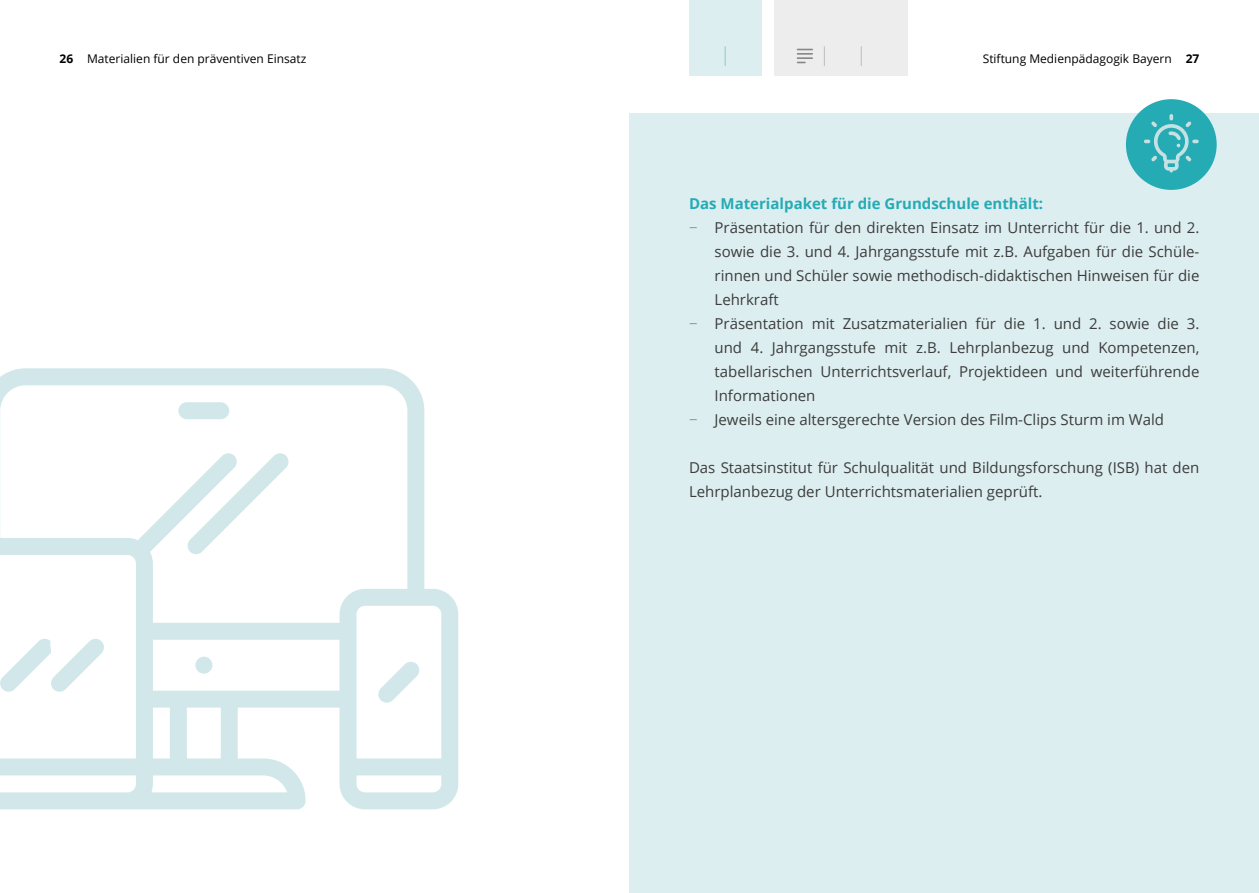
<style>
.page{position:relative;width:1259px;height:893px;background:#fff}
.page>*{position:absolute;margin:0;border:0;box-sizing:border-box;transform-origin:0 0}
.t1{font:15px/24px "Open Sans";color:#3c3c3b}
.t2{font:700 15px "Open Sans";color:#25abb4}
.t3{font:12px "Open Sans";color:#000}
.s1{font-weight:700}
.s2{color:#4fb3bb}
</style>
<div class="page">
<div style="left:689px;top:0;width:72px;height:76px;background:#ddeef1"></div>
<div style="left:774px;top:0;width:134px;height:76px;background:#ededed"></div>
<svg style="left:797px;top:49px;width:16px;height:14px"></svg>
<svg style="left:724px;top:47px;width:2px;height:19px"></svg>
<svg style="left:824px;top:47px;width:1px;height:19px"></svg>
<svg style="left:860px;top:47px;width:2px;height:19px"></svg>
<div style="left:629px;top:113px;width:630px;height:780px;background:#ddeef1"></div>
<div style="left:1126px;top:99px;width:90px;height:91px;background:#25abb4;border-radius:50%"></div>
<svg style="left:1144px;top:114px;width:54px;height:58px"></svg>
<svg style="left:0;top:368px;width:458px;height:441px"></svg>
<svg style="left:0;top:638px;width:105px;height:55px"></svg>
<svg style="left:187px;top:452px;width:102px;height:103px"></svg>
<svg style="left:377px;top:661px;width:43px;height:43px"></svg>
<div style="left:195px;top:657px;width:17px;height:17px;background:#d1e7ea;border-radius:50%"></div>
<div style="left:178px;top:402px;width:51px;height:17px;background:#d1e7ea;border-radius:8px"></div>
<p class="t3" style="left:60px;top:51px;width:248px"><span class="s1">26</span> Materialien für den präventiven Einsatz</p>
<p class="t3" style="left:982px;top:51px;width:218px">Stiftung Medienpädagogik Bayern <span class="s1">27</span></p>
<p class="t2" style="left:689px;top:193px;width:356px">Das Materialpaket für die Grundschule enthält:</p>
<p class="t1" style="left:689px;top:215px;width:512px"><span class="s2">−</span> Präsentation für den direkten Einsatz im Unterricht für die 1. und 2.</p>
<p class="t1" style="left:714px;top:239px;width:486px">sowie die 3. und 4. Jahrgangsstufe mit z.B. Aufgaben für die Schüle-</p>
<p class="t1" style="left:714px;top:263px;width:486px">rinnen und Schüler sowie methodisch-didaktischen Hinweisen für die</p>
<p class="t1" style="left:714px;top:287px;width:66px">Lehrkraft</p>
<p class="t1" style="left:689px;top:311px;width:512px"><span class="s2">−</span> Präsentation mit Zusatzmaterialien für die 1. und 2. sowie die 3.</p>
<p class="t1" style="left:714px;top:335px;width:486px">und 4. Jahrgangsstufe mit z.B. Lehrplanbezug und Kompetenzen,</p>
<p class="t1" style="left:714px;top:359px;width:486px">tabellarischen Unterrichtsverlauf, Projektideen und weiterführende</p>
<p class="t1" style="left:714px;top:383px;width:102px">Informationen</p>
<p class="t1" style="left:689px;top:407px;width:476px"><span class="s2">−</span> Jeweils eine altersgerechte Version des Film-Clips Sturm im Wald</p>
<p class="t1" style="left:689px;top:455px;width:512px">Das Staatsinstitut für Schulqualität und Bildungsforschung (ISB) hat den<br>Lehrplanbezug der Unterrichtsmaterialien geprüft.</p>
</div>
